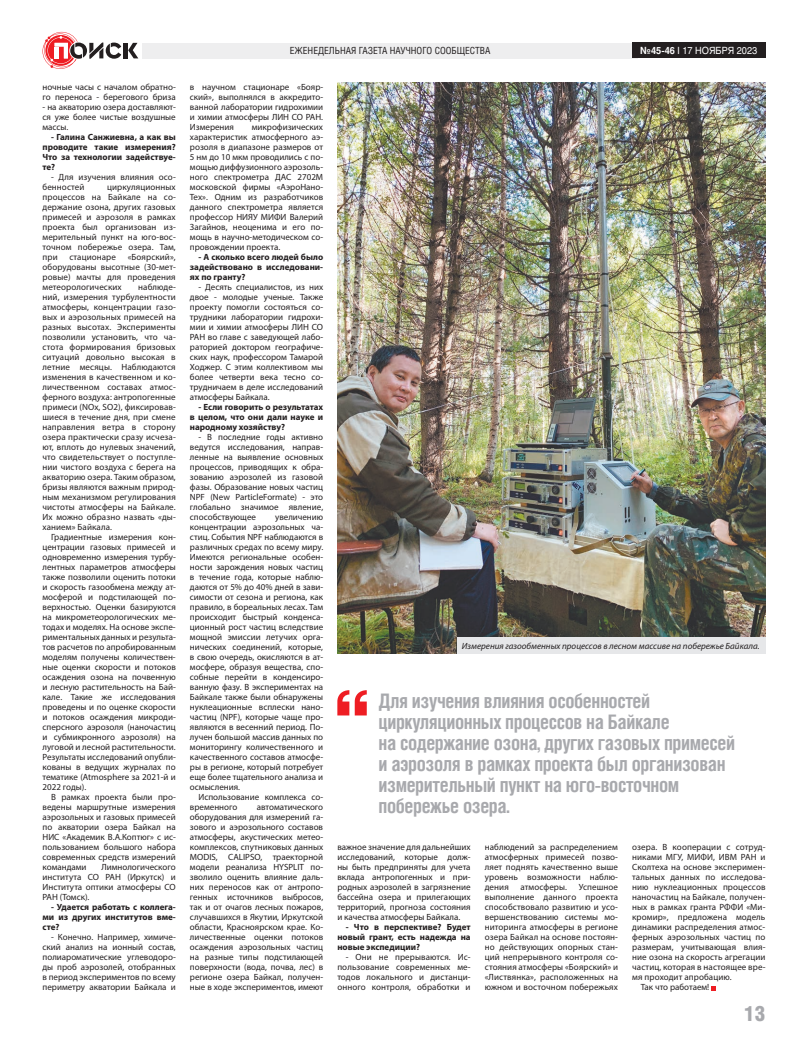
<style>
.page{position:relative;width:808px;height:1049px;background:#fff}
.page>*{position:absolute;margin:0;border:0;box-sizing:border-box;transform-origin:0 0}
.t1{font:21.1px "Helios Cond Black C";color:#a8a9ad}
.t2{font:700 20px/21px "Helios Cond C";letter-spacing:-.02em;color:#a8a9ad;scale:.96 1}
.t3{font:9.8px "Helios Cond C";color:#231f20}
.t4{font:9.8px "Helios C";color:#fff;scale:.93 1}
.t5{font:9px/10px "Myriad Pro";color:#231f20;text-align:justify}
.t6{font:700 9px/10px "Myriad Pro";color:#231f20;text-align:justify}
.t7{font:italic 9px "Myriad Pro";color:#231f20}
.s1{font-weight:700}
</style>
<div class="page">
<hr style="left:124px;top:43px;width:4px;height:15px;background:#231f20">
<svg style="left:128px;top:43px;width:10px;height:15px"></svg>
<svg style="left:43px;top:32px;width:78px;height:37px"></svg>
<div style="left:142px;top:43px;width:496px;height:16px;background:#eeeeef"></div>
<div style="left:632px;top:43px;width:133px;height:15px;background:#231f20"></div>
<svg style="left:337px;top:690px;width:30px;height:25px"></svg>
<svg style="left:711px;top:986px;width:5px;height:4px"></svg>
<img style="left:337px;top:83px;width:428px;height:570px">
<div style="left:457px;top:637px;width:308px;height:17px;background:#e6e7e9"></div>
<p class="t5" style="left:43px;top:82px;width:135px">ночные часы с началом обратно&shy;го переноса - берегового бриза</p>
<p class="t5" style="left:43px;top:102px;width:135px">- на акваторию озера доставляют&shy;ся уже более чистые воздушные массы.</p>
<p class="t6" style="left:43px;top:132px;width:135px;text-indent:9px">- Галина Санжиевна, а как вы проводите такие измерения?<br>Что за технологии задействуе&shy;те?</p>
<p class="t5" style="left:43px;top:172px;width:135px;text-indent:9px">- Для изучения влияния осо&shy;бенностей</p>
<p class="t5" style="left:43px;top:182px;width:135px;text-indent:65px">циркуляционных процессов на Байкале на со&shy;держание озона, других газовых примесей и аэрозоля в рамках проекта был организован из&shy;мерительный пункт на юго-вос&shy;точном побережье озера. Там, при</p>
<p class="t5" style="left:43px;top:252px;width:135px;text-indent:85px">«Боярский», оборудованы высотные (30-мет&shy;ровые) мачты для проведения метеорологических</p>
<p class="t5" style="left:69px;top:252px;width:48px">стационаре</p>
<p class="t5" style="left:43px;top:282px;width:135px;text-indent:96px">наблюде&shy;ний, измерения турбулентности атмосферы, концентрации газо&shy;вых и аэрозольных примесей на разных высотах. Эксперименты позволили установить, что ча&shy;стота формирования бризовых ситуаций довольно высокая в летние месяцы. Наблюдаются изменения в качественном и ко&shy;личественном составах атмос&shy;ферного воздуха: антропогенные примеси (NOx, SO2), фиксировав&shy;шиеся в течение дня, при смене направления ветра в сторону озера практически сразу исчеза&shy;ют, вплоть до нулевых значений, что свидетельствует о поступле&shy;нии чистого воздуха с берега на акваторию озера. Таким образом, бризы являются важным природ&shy;ным механизмом регулирования чис тоты атмосферы на Байкале.<br>Их можно образно назвать «ды&shy;ханием» Байкала.</p>
<p class="t5" style="left:43px;top:532px;width:135px;text-indent:9px">Градиентные измерения кон&shy;центрации газовых примесей и одновременно измерения турбу&shy;лентных параметров атмосферы также позволили оценить потоки и скорость газообмена между ат&shy;мосферой и подстилающей по&shy;верхностью. Оценки базируются на микрометеорологических ме&shy;тодах и моделях. На основе экспе&shy;риментальных данных и результа&shy;тов расчетов по апробированным моделям получены количествен&shy;ные оценки скорости и потоков осаждения озона на почвенную и лесную растительность на Бай&shy;кале. Такие же исследования проведены и по оценке скорости и потоков осаждения микроди&shy;сперсного аэрозоля (наночастиц и субмик ронного аэрозоля) на луговой и лесной растительности.<br>Результаты исследований опубли&shy;кованы в ведущих журналах по тематике (Atmosphere за 2021-й и 2022 годы).</p>
<p class="t5" style="left:43px;top:792px;width:135px;text-indent:9px">В рамках проекта были про&shy;ведены маршрутные измерения аэрозольных и газовых примесей по акватории озера Байкал на НИС «Академик В.А.Коптюг» с ис&shy;пользованием большого набора современных средств измерений командами</p>
<p class="t5" style="left:43px;top:862px;width:135px;text-indent:59px">Лимнологического института СО РАН (Иркутск) и Института оптики атмосферы СО РАН (Томск).</p>
<p class="t6" style="left:43px;top:902px;width:135px;text-indent:9px">- Удается работать с коллега&shy;ми из других институтов вме&shy;сте?</p>
<p class="t5" style="left:43px;top:932px;width:135px;text-indent:9px">- Конечно. Например, химиче&shy;ский анализ на ионный состав, полиароматические углеводоро&shy;ды проб аэрозолей, отобранных в период экспериментов по всему периметру акватории Байкала и</p>
<p class="t3" style="left:290px;top:45px;width:202px">ЕЖЕНЕДЕЛЬНАЯ ГАЗЕТА НАУЧНОГО СООБЩЕСТВА</p>
<p class="t4" style="left:640px;top:44px;width:127px"><span class="s1">№45-46</span> I 17 НОЯБРЯ 2023</p>
<p class="t5" style="left:190px;top:82px;width:135px">в научном стационаре «Бояр&shy;ский», выполнялся в аккредито&shy;ванной лаборатории гидрохимии и химии атмосферы ЛИН СО РАН.<br>Измерения</p>
<p class="t5" style="left:190px;top:122px;width:135px;text-indent:62px">микрофизических характеристик атмосферного аэ&shy;розоля в диапазоне размеров от 5 нм до 10 мкм проводились с по&shy;мощью диффузионного аэрозоль&shy;ного спектрометра ДАС 2702М московской фирмы «АэроНано-Тех». Одним из разработчиков данного спектрометра является профессор НИЯУ МИФИ Валерий Загайнов, неоценима и его по&shy;мощь в научно-методическом со&shy;провождении проекта.</p>
<p class="t6" style="left:190px;top:252px;width:135px;text-indent:9px">- А сколько всего людей было задействовано в исследовани&shy;ях по гранту?</p>
<p class="t5" style="left:190px;top:282px;width:135px;text-indent:9px">- Десять специалистов, из них двое - молодые ученые. Также проекту помогли состояться со&shy;трудники лаборатории гидрохи&shy;мии и химии атмосферы ЛИН СО РАН во главе с заведующей лабо&shy;раторией доктором географиче&shy;ских наук, профессором Тамарой Ходжер. С этим коллективом мы более четверти века тесно со&shy;трудничаем в деле исследований атмосферы Байкала.</p>
<p class="t6" style="left:190px;top:402px;width:135px;text-indent:9px">- Если говорить о результатах в целом, что они дали науке и народному хозяйству?</p>
<p class="t5" style="left:190px;top:432px;width:135px;text-indent:9px">- В последние годы активно ведутся исследования, направ&shy;ленные на выявление основных процессов, приводящих к обра&shy;зованию аэрозолей из газовой фазы. Образование новых частиц NPF (New ParticleFormate) - это глобально значимое явление, способствующее</p>
<p class="t5" style="left:190px;top:512px;width:135px;text-indent:85px">увеличению концентрации аэрозольных ча&shy;стиц. События NPF наблюдаются в различных средах по всему миру.<br>Имеются региональные особен&shy;ности зарождения новых частиц в течение года, которые наблю&shy;даются от 5% до 40% дней в зави&shy;симости от сезона и региона, как правило, в бореальных лесах. Там происходит быстрый конденса&shy;ционный рост частиц вследствие мощной эмиссии летучих орга&shy;нических соединений, которые, в свою очередь, окисляются в ат&shy;мосфере, образуя вещества, спо&shy;собные пе рейти в конденсиро&shy;ванную фазу. В экспериментах на Байкале также были обнаружены нуклеационные всплески нано&shy;частиц (NPF), которые чаще про&shy;являются в весенний период. По&shy;лучен большой массив данных по мониторингу количественного и качественного составов атмосфе&shy;ры в регионе, который потребует еще более тщательного анализа и осмысления.</p>
<p class="t5" style="left:190px;top:792px;width:135px;text-indent:9px">Использование комплекса со&shy;временного</p>
<p class="t5" style="left:190px;top:802px;width:135px;text-indent:67px">автоматического оборудования для измерений га&shy;зового и аэрозольного составов атмосферы, акустических метео&shy;комплексов, спутниковых данных MODIS, CALIPSO, траекторной модели реанализа HYSPLIT по&shy;зволило оценить влияние даль&shy;них переносов как от антропо&shy;генных источников выбросов, так и от очагов лесных пожаров, случавшихся в Якутии, Иркутской области, Красноярском крае. Ко&shy;личественные оценки потоков осаждения аэрозольных частиц на разные типы подстилающей поверхности (вода, почва, лес) в регионе озера Байкал, получен&shy;ные в ходе экспериментов, имеют</p>
<p class="t7" style="left:462px;top:640px;width:299px">Измерения газообменных процессов в лесном массиве на побережье Байкала.</p>
<h2 class="t2" style="left:378px;top:689px;width:373px">Для изучения влияния особенностей циркуляционных процессов на Байкале<br>на содержание озона, других газовых примесей и аэрозоля в рамках проекта был организован измерительный пункт на юго-восточном побережье озера.</h2>
<p class="t5" style="left:337px;top:842px;width:135px">важное значение для дальнейших исследований, которые долж&shy;ны быть предприняты для учета вклада антропогенных и при&shy;родных аэрозолей в загрязнение бассейна озера и прилегающих территорий, прогноза состояния и качества атмосферы Байкала.</p>
<p class="t6" style="left:337px;top:922px;width:135px;text-indent:9px">- Что в перспективе? Будет новый грант, есть надежда на новые экспедиции?</p>
<p class="t5" style="left:337px;top:952px;width:135px;text-indent:9px">- Они не прерываются. Ис&shy;пользование современных ме&shy;тодов локального и дистанци&shy;онного контроля, обработки и</p>
<p class="t5" style="left:485px;top:842px;width:135px">наблюдений за распределением атмосферных примесей позво&shy;ляет поднять качественно выше уровень возможности наблю&shy;дения</p>
<p class="t5" style="left:520px;top:882px;width:48px">атмосферы.</p>
<p class="t5" style="left:485px;top:882px;width:135px;text-indent:94px">Успешное выполнение данного проекта способствовало развитию и усо&shy;вершенствованию системы мо&shy;ниторинга атмосферы в регионе озера Байкал на основе постоян&shy;но действующих опорных стан&shy;ций непрерывного контроля со&shy;стояния атмосферы «Боярский» и «Листвянка», расположенных на южном и восточном побережьях</p>
<p class="t5" style="left:632px;top:842px;width:135px">озера. В кооперации с сотруд-</p>
<p class="t5" style="left:632px;top:852px;width:135px">никами МГУ, МИФИ, ИВМ РАН и</p>
<p class="t5" style="left:632px;top:862px;width:135px">Сколтеха на основе эксперимен-</p>
<p class="t5" style="left:632px;top:872px;width:135px">тальных данных по исследова-</p>
<p class="t5" style="left:632px;top:882px;width:135px">нию нуклеационных процессов</p>
<p class="t5" style="left:632px;top:892px;width:135px">наночастиц на Байкале, получен-</p>
<p class="t5" style="left:632px;top:902px;width:135px">ных в рамках гранта РФФИ «Ми-</p>
<p class="t5" style="left:632px;top:912px;width:135px">кромир», предложена модель</p>
<p class="t5" style="left:632px;top:922px;width:135px">динамики распределения атмос-</p>
<p class="t5" style="left:632px;top:932px;width:135px">ферных аэрозольных частиц по</p>
<p class="t5" style="left:632px;top:942px;width:135px">размерам, учитывающая влия-</p>
<p class="t5" style="left:632px;top:952px;width:135px">ние озона на скорость агрегации</p>
<p class="t5" style="left:632px;top:962px;width:135px">частиц, которая в настоящее вре-</p>
<p class="t5" style="left:632px;top:972px;width:101px">мя проходит апробацию.</p>
<p class="t5" style="left:641px;top:982px;width:70px">Так что работаем!</p>
<h1 class="t1" style="left:744px;top:1001px;width:23px">13</h1>
</div>
